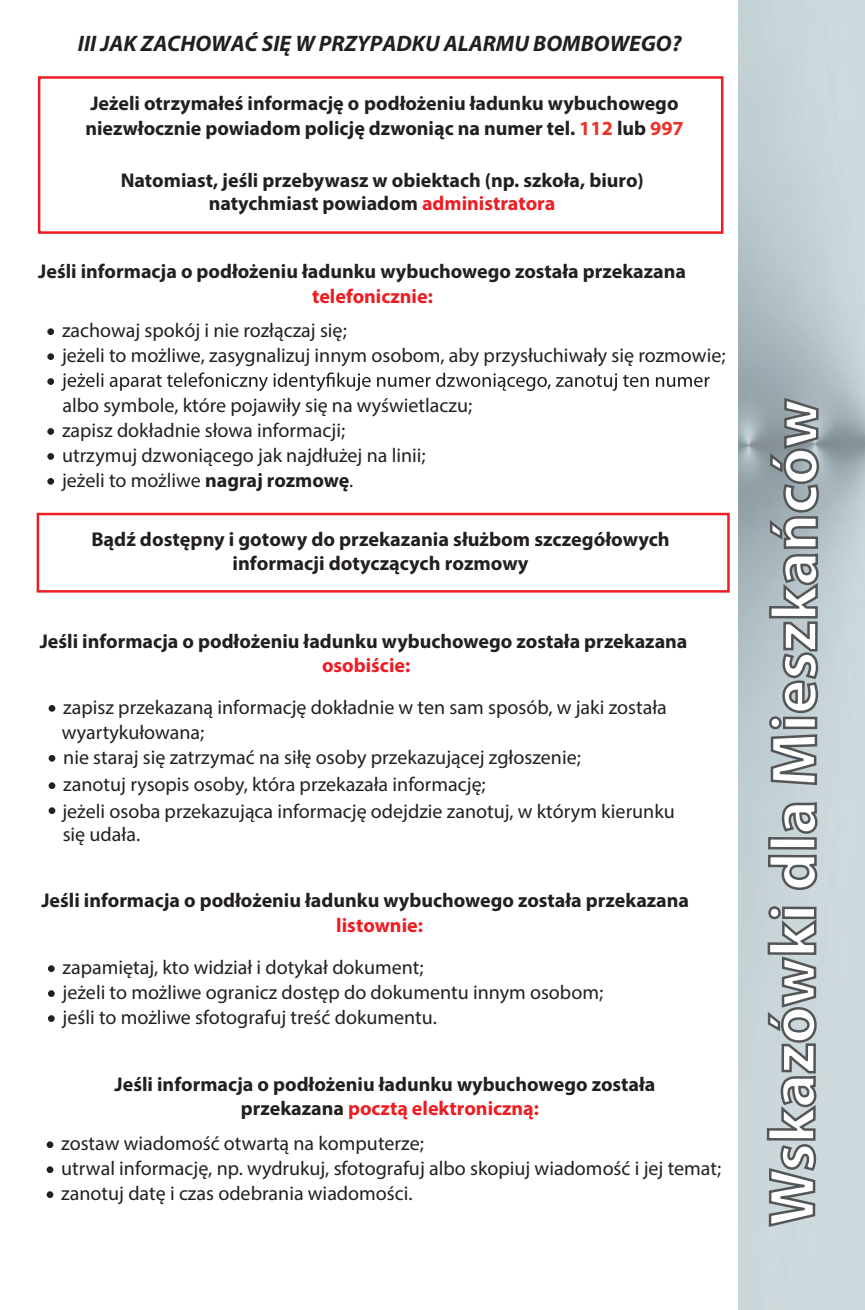
<style>
.page{position:relative;width:865px;height:1310px;background:#fff}
.page>*{position:absolute;margin:0;border:0;box-sizing:border-box;transform-origin:0 0}
.t1{font:700 65px "Myriad Pro";letter-spacing:-.005em;color:#fff}
.t2{font:italic 700 22.5px "Myriad Pro";color:#231f20}
.t3{font:20px/25px "Myriad Pro";color:#231f20}
.t4{font:700 20px/24px "Myriad Pro";color:#231f20;text-align:center}
.t5{font:700 20px "Myriad Pro";color:#ee1d23}
.s1{color:#ef3229}
.s2{color:#ee1d23}
.s3{font-weight:700}
</style>
<div class="page">
<div style="left:47px;top:328px;width:7px;height:7px;border:2px solid #231f20;border-radius:50%"></div>
<div style="left:47px;top:353px;width:7px;height:7px;border:2px solid #231f20;border-radius:50%"></div>
<div style="left:47px;top:378px;width:7px;height:7px;border:2px solid #231f20;border-radius:50%"></div>
<svg style="left:61px;top:372px;width:648px;height:19px"></svg>
<div style="left:47px;top:428px;width:7px;height:7px;border:2px solid #231f20;border-radius:50%"></div>
<div style="left:47px;top:453px;width:7px;height:7px;border:2px solid #231f20;border-radius:50%"></div>
<div style="left:47px;top:478px;width:7px;height:7px;border:2px solid #231f20;border-radius:50%"></div>
<div style="left:37px;top:513px;width:692px;height:80px;border:2px solid #ee1d23"></div>
<div style="left:49px;top:705px;width:6px;height:7px;border:2px solid #231f20;border-radius:50%"></div>
<svg style="left:49px;top:755px;width:6px;height:6px"></svg>
<div style="left:49px;top:782px;width:6px;height:7px;border:2px solid #231f20;border-radius:50%"></div>
<div style="left:49px;top:807px;width:6px;height:7px;border:2px solid #231f20;border-radius:50%"></div>
<div style="left:38px;top:76px;width:685px;height:158px;border:2px solid #ee1d23"></div>
<div style="left:48px;top:965px;width:7px;height:7px;border:2px solid #231f20;border-radius:50%"></div>
<div style="left:48px;top:990px;width:7px;height:7px;border:2px solid #231f20;border-radius:50%"></div>
<div style="left:48px;top:1015px;width:7px;height:7px;border:2px solid #231f20;border-radius:50%"></div>
<img style="left:738px;top:0;width:126px;height:1310px">
<svg style="left:765px;top:1041px;width:52px;height:187px;background:#abb4b8"></svg>
<div style="left:780px;top:1007px;width:36px;height:36px;border:2px solid #545557;border-radius:50%"></div>
<svg style="left:765px;top:917px;width:52px;height:116px;background:#abb4b8"></svg>
<div style="left:782px;top:906px;width:34px;height:13px;border:2px solid #545557"></div>
<div style="left:768px;top:906px;width:12px;height:13px;border:2px solid #545557;border-radius:50%"></div>
<svg style="left:766px;top:853px;width:52px;height:38px;background:#aab3b6"></svg>
<div style="left:767px;top:837px;width:49px;height:12px;border:2px solid #545557"></div>
<svg style="left:780px;top:800px;width:38px;height:35px"></svg>
<svg style="left:768px;top:733px;width:50px;height:53px;background:#a0a9ad"></svg>
<div style="left:782px;top:717px;width:35px;height:12px;border:2px solid #545557"></div>
<div style="left:768px;top:716px;width:13px;height:13px;border:2px solid #545557;border-radius:50%"></div>
<svg style="left:767px;top:483px;width:53px;height:231px;background:#9ba6ab"></svg>
<div style="left:783px;top:448px;width:35px;height:36px;border:2px solid #545557;border-radius:50%"></div>
<svg style="left:767px;top:396px;width:53px;height:79px;background:#889398"></svg>
<div style="left:47px;top:1141px;width:6px;height:7px;border:2px solid #231f20;border-radius:50%"></div>
<div style="left:47px;top:1166px;width:6px;height:7px;border:2px solid #231f20;border-radius:50%"></div>
<div style="left:47px;top:1191px;width:6px;height:7px;border:2px solid #231f20;border-radius:50%"></div>
<p class="t2" style="left:78px;top:29px;width:605px">III JAK ZACHOWAĆ SIĘ W PRZYPADKU ALARMU BOMBOWEGO?</p>
<p class="t4" style="left:90px;top:90px;width:589px">Jeżeli otrzymałeś informację o podłożeniu ładunku wybuchowego</p>
<p class="t4" style="left:85px;top:115px;width:599px">niezwłocznie powiadom policję dzwoniąc na numer tel. <span class="s1">112</span> lub <span class="s1">997</span></p>
<p class="t4" style="left:121px;top:169px;width:524px;line-height:22.5px">Natomiast, jeśli przebywasz w obiektach (np. szkoła, biuro) natychmiast powiadom <span class="s2">administratora</span></p>
<p class="t4" style="left:38px;top:259px;width:649px">Jeśli informacja o podłożeniu ładunku wybuchowego została przekazana</p>
<p class="t5" style="left:312px;top:283px;width:122px">telefonicznie:</p>
<p class="t3" style="left:62px;top:317px;width:665px">zachowaj spokój i nie rozłączaj się;<br>jeżeli to możliwe, zasygnalizuj innym osobom, aby przysłuchiwały się rozmowie;</p>
<p class="t3" style="left:62px;top:392px;width:411px">albo symbole, które pojawiły się na wyświetlaczu; zapisz dokładnie słowa informacji;<br>utrzymuj dzwoniącego jak najdłużej na linii; jeżeli to możliwe <span class="s3">nagraj rozmowę</span>.</p>
<p class="t4" style="left:91px;top:527px;width:579px">Bądź dostępny i gotowy do przekazania służbom szczegółowych informacji dotyczących rozmowy</p>
<p class="t4" style="left:40px;top:628px;width:649px">Jeśli informacja o podłożeniu ładunku wybuchowego została przekazana</p>
<p class="t5" style="left:322px;top:653px;width:90px">osobiście:</p>
<p class="t3" style="left:62px;top:694px;width:606px">zapisz przekazaną informację dokładnie w ten sam sposób, w jaki została wyartykułowana;<br>nie staraj się zatrzymać na siłę osoby przekazującej zgłoszenie;</p>
<p class="t3" style="left:63px;top:771px;width:424px">zanotuj rysopis osoby, która przekazała informację;</p>
<p class="t3" style="left:63px;top:821px;width:79px">się udała.</p>
<p class="t3" style="left:62px;top:798px;width:613px">jeżeli osoba przekazująca informację odejdzie zanotuj, w którym kierunku</p>
<p class="t4" style="left:41px;top:887px;width:649px">Jeśli informacja o podłożeniu ładunku wybuchowego została przekazana</p>
<p class="t5" style="left:336px;top:912px;width:88px">listownie:</p>
<p class="t3" style="left:63px;top:954px;width:542px">zapamiętaj, kto widział i dotykał dokument;<br>jeżeli to możliwe ogranicz dostęp do dokumentu innym osobom; jeśli to możliwe sfotografuj treść dokumentu.</p>
<p class="t4" style="left:115px;top:1071px;width:542px">Jeśli informacja o podłożeniu ładunku wybuchowego została przekazana <span class="s2">pocztą elektroniczną:</span></p>
<p class="t3" style="left:61px;top:1130px;width:661px">zostaw wiadomość otwartą na komputerze;<br>utrwal informację, np. wydrukuj, sfotografuj albo skopiuj wiadomość i jej temat; zanotuj datę i czas odebrania wiadomości.</p>
<h1 class="t1" style="left:751px;top:1227px;width:830px;rotate:-90deg">Wskazówki dla Mieszkańców</h1>
</div>
